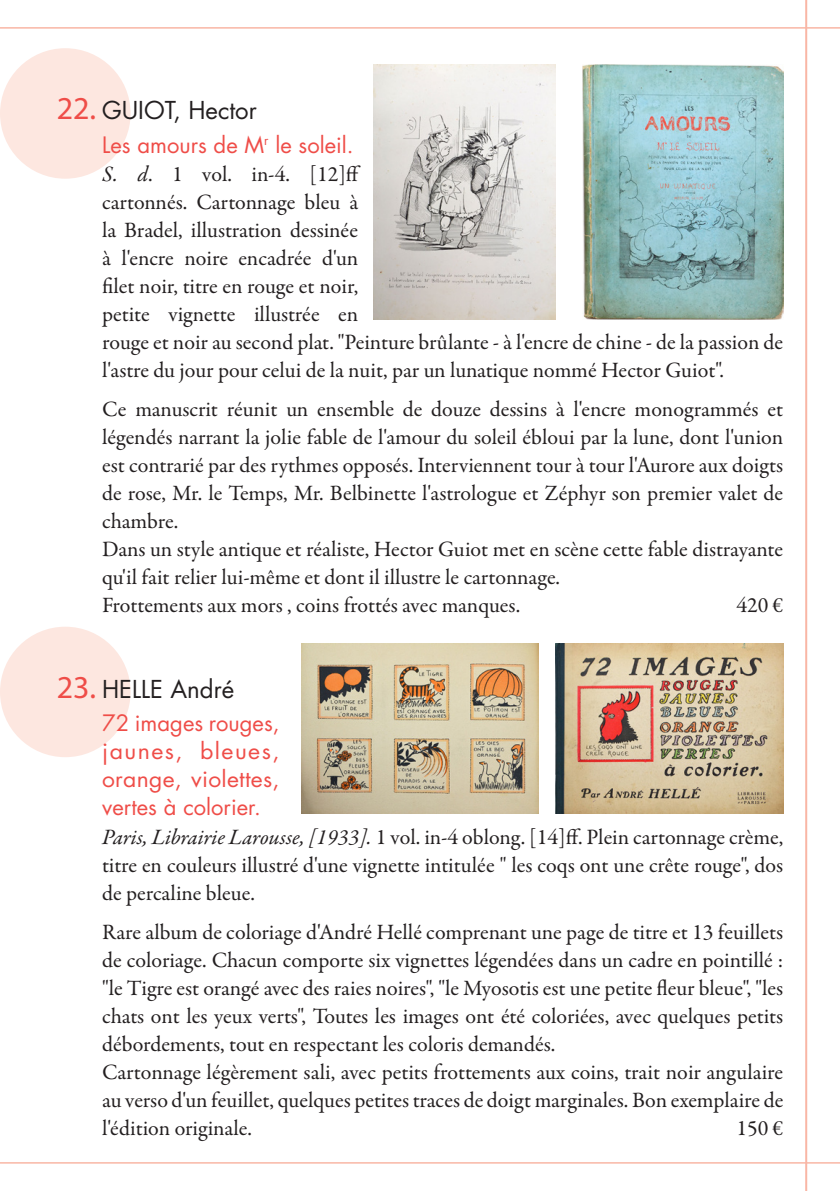
<style>
.page{position:relative;width:840px;height:1191px;background:#fff}
.page>*{position:absolute;margin:0;border:0;box-sizing:border-box;transform-origin:0 0}
.t1{font:24px "Futura Std";color:#231f20}
.description{font:22px/28px "Garamond Premr Pro";color:#231f20;text-align:justify}
.editeur{font:22px/28px "Garamond Premr Pro";color:#231f20}
.titre{font:22px/28px "Futura Std";color:#ef4d48;text-align:justify}
.s1{font-family:"Myriad Pro";font-size:32px;color:#ef4d48}
.s2{font-style:italic}
</style>
<div class="page">
<hr style="left:804px;top:0;width:2px;height:1191px;background:#f9b6a5">
<hr style="left:0;top:27px;width:839px;height:2px;background:#f9b6a5">
<hr style="left:0;top:1162px;width:839px;height:1px;background:#f9b6a5">
<div style="left:0;top:626px;width:130px;height:131px;background:#fde7e0;border-radius:50%"></div>
<div style="left:0;top:48px;width:130px;height:131px;background:#fde7e0;border-radius:50%"></div>
<img style="left:373px;top:65px;width:182px;height:255px">
<img style="left:582px;top:65px;width:200px;height:255px">
<img style="left:301px;top:643px;width:237px;height:170px">
<img style="left:555px;top:643px;width:227px;height:170px">
<p class="t1" style="left:57px;top:95px;width:201px"><span class="s1">22.</span> GUIOT, Hector</p>
<p class="titre" style="left:102px;top:131px;width:253px">Les amours de M<sup>r</sup> le soleil.</p>
<p class="editeur" style="left:102px;top:160px;width:682px"><span class="s2">S. d</span>. 1 vol. in-4. [12]ff<br>cartonnés. Cartonnage bleu à<br>la Bradel, illustration dessinée<br>à l'encre noire encadrée d'un<br>filet noir, titre en rouge et noir,<br>petite vignette illustrée en<br>rouge et noir au second plat. "Peinture brûlante - à l'encre de chine - de la passion de l'astre du jour pour celui de la nuit, par un lunatique nommé Hector Guiot".</p>
<p class="description" style="left:102px;top:396px;width:682px">Ce manuscrit réunit un ensemble de douze dessins à l'encre monogrammés et légendés narrant la jolie fable de l'amour du soleil ébloui par la lune, dont l'union est contrarié par des rythmes opposés. Interviennent tour à tour l'Aurore aux doigts de rose, Mr. le Temps, Mr. Belbinette l'astrologue et Zéphyr son premier valet de chambre.</p>
<p class="description" style="left:102px;top:536px;width:682px">Dans un style antique et réaliste, Hector Guiot met en scène cette fable distrayante qu'il fait relier lui-même et dont il illustre le cartonnage.</p>
<p class="description" style="left:102px;top:592px;width:419px">Frottements aux mors , coins frottés avec manques.</p>
<p class="description" style="left:736px;top:592px;width:48px">420 €</p>
<p class="t1" style="left:57px;top:673px;width:179px"><span class="s1">23.</span> HELLE André</p>
<p class="titre" style="left:102px;top:709px;width:179px">72 images rouges, jaunes, bleues, orange, violettes, vertes à colorier.</p>
<p class="editeur" style="left:102px;top:823px;width:682px;text-align:justify"><span class="s2">Paris, Librairie Larousse, [1933].</span> 1 vol. in-4 oblong. [14]ff. Plein cartonnage crème, titre en couleurs illustré d'une vignette intitulée " les coqs ont une crête rouge", dos de percaline bleue.</p>
<p class="description" style="left:102px;top:918px;width:682px">Rare album de coloriage d'André Hellé comprenant une page de titre et 13 feuillets de coloriage. Chacun comporte six vignettes légendées dans un cadre en pointillé : "le Tigre est orangé avec des raies noires", "le Myosotis est une petite fleur bleue", "les chats ont les yeux verts", Toutes les images ont été coloriées, avec quelques petits débordements, tout en respectant les coloris demandés.</p>
<p class="description" style="left:102px;top:1058px;width:682px">Cartonnage légèrement sali, avec petits frottements aux coins, trait noir angulaire au verso d'un feuillet, quelques petites traces de doigt marginales. Bon exemplaire de l'édition originale.</p>
<p class="description" style="left:736px;top:1114px;width:48px">150 €</p>
</div>
